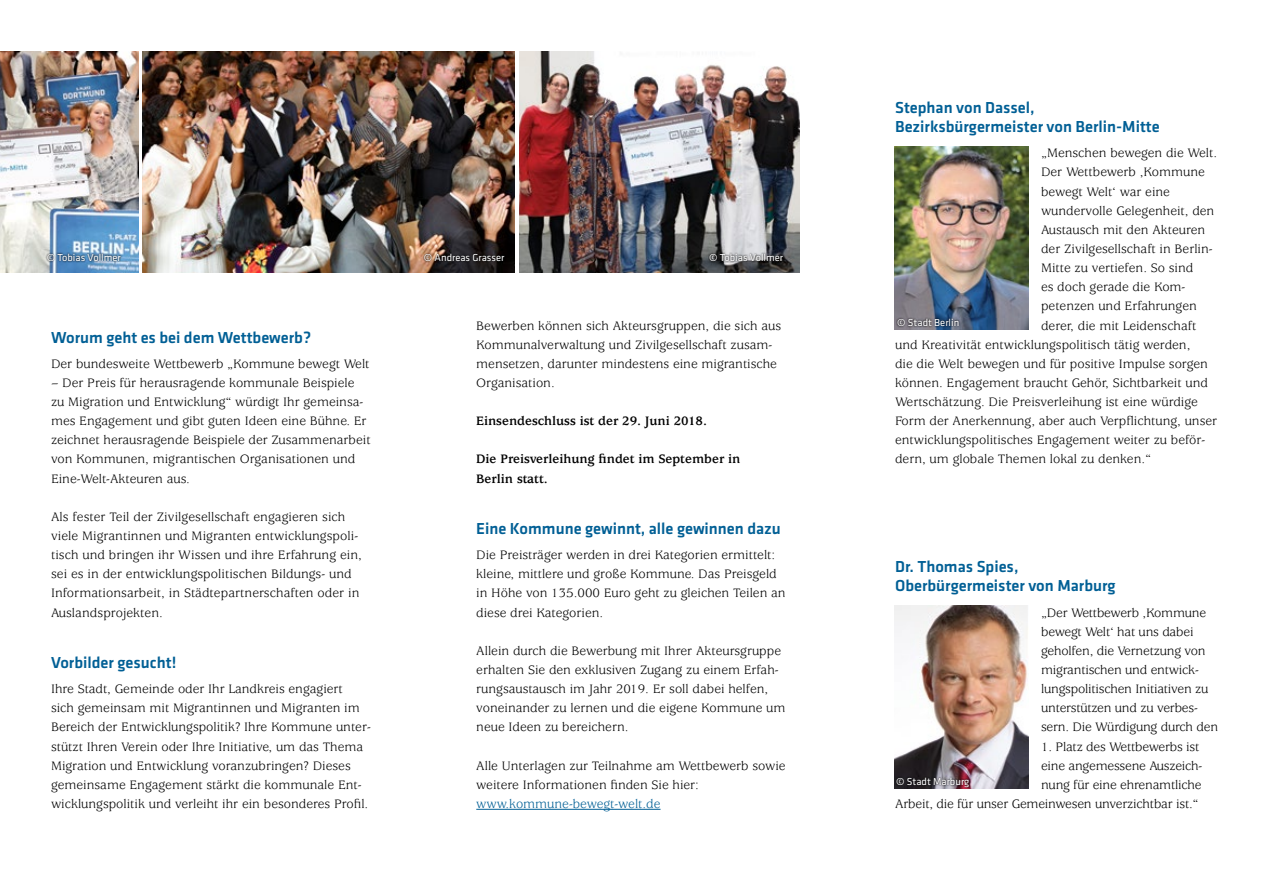
<style>
.page{position:relative;width:1263px;height:893px;background:#fff}
.page>*{position:absolute;margin:0;border:0;box-sizing:border-box;transform-origin:0 0}
.Copyhead{font:500 16.5px/19.2px "Klavika Basic";color:#005f95}
.t1{font:13.5px/19.2px "Usherwood Std";color:#000}
.t2{font:700 13.5px/19.2px "Usherwood Std";color:#000}
.t3{font:13.5px "Usherwood Std";color:#005f95}
.t4{font:10.5px "Klavika Basic";color:#fff}
</style>
<div class="page">
<img style="left:0;top:51px;width:138px;height:221px">
<img style="left:142px;top:51px;width:373px;height:221px">
<img style="left:520px;top:51px;width:279px;height:221px">
<hr style="left:476px;top:809px;width:184px;height:1px;background:#005f95">
<img style="left:895px;top:147px;width:133px;height:183px">
<img style="left:895px;top:606px;width:133px;height:183px">
<svg style="left:423px;top:252px;width:83px;height:11px"></svg>
<svg style="left:708px;top:252px;width:77px;height:11px"></svg>
<svg style="left:896px;top:317px;width:64px;height:11px"></svg>
<svg style="left:895px;top:776px;width:76px;height:13px"></svg>
<svg style="left:46px;top:252px;width:77px;height:11px"></svg>
<p class="t4" style="left:47px;top:251px;width:76px">© Tobias Vollmer</p>
<h2 class="Copyhead" style="left:51px;top:327px;width:262px">Worum geht es bei dem Wettbewerb?</h2>
<p class="t1" style="left:51px;top:354px;width:320px">Der bundesweite Wettbewerb „Kommune bewegt Welt</p>
<p class="t1" style="left:51px;top:374px;width:321px">– Der Preis für herausragende kommunale Beispiele zu Migration und Entwicklung“ würdigt Ihr gemeinsa&shy;mes Engagement und gibt guten Ideen eine Bühne. Er zeichnet herausragende Beispiele der Zusammenarbeit von Kommunen, migrantischen Organisationen und Eine-Welt-Akteuren aus.</p>
<p class="t1" style="left:51px;top:508px;width:312px">Als fester Teil der Zivilgesellschaft engagieren sich viele Migrantinnen und Migranten entwicklungspoli&shy;tisch und bringen ihr Wissen und ihre Erfahrung ein, sei es in der entwicklungspolitischen Bildungs- und Informationsarbeit, in Städtepartnerschaften oder in Auslandsprojekten.</p>
<h2 class="Copyhead" style="left:51px;top:652px;width:127px">Vorbilder gesucht!</h2>
<p class="t1" style="left:51px;top:680px;width:321px">Ihre Stadt, Gemeinde oder Ihr Landkreis engagiert<br>sich gemeinsam mit Migrantinnen und Migranten im Bereich der Entwicklungspolitik? Ihre Kommune unter&shy;stützt Ihren Verein oder Ihre Initiative, um das Thema Migration und Entwicklung voranzubringen? Dieses gemeinsame Engagement stärkt die kommunale Ent&shy;wicklungspolitik und verleiht ihr ein besonderes Profil.</p>
<p class="t4" style="left:424px;top:251px;width:82px">© Andreas Grasser</p>
<p class="t4" style="left:709px;top:251px;width:76px">© Tobias Vollmer</p>
<p class="t1" style="left:476px;top:316px;width:306px">Bewerben können sich Akteursgruppen, die sich aus Kommunalverwaltung und Zivilgesellschaft zusam&shy;mensetzen, darunter mindestens eine migrantische Organisation.</p>
<p class="t2" style="left:476px;top:412px;width:232px">Einsendeschluss ist der 29. Juni 2018.</p>
<p class="t2" style="left:476px;top:450px;width:266px">Die Preisverleihung findet im September in<br>Berlin statt.</p>
<h2 class="Copyhead" style="left:476px;top:519px;width:306px">Eine Kommune gewinnt, alle gewinnen dazu</h2>
<p class="t1" style="left:476px;top:546px;width:311px">Die Preisträger werden in drei Kategorien ermittelt: kleine, mittlere und große Kommune. Das Preisgeld in Höhe von 135.000 Euro geht zu gleichen Teilen an diese drei Kategorien.</p>
<p class="t1" style="left:476px;top:641px;width:311px">Allein durch die Bewerbung mit Ihrer Akteursgruppe erhalten Sie den exklusiven Zugang zu einem Erfah&shy;rungsaustausch im Jahr 2019. Er soll dabei helfen, voneinander zu lernen und die eigene Kommune um neue Ideen zu bereichern.</p>
<p class="t1" style="left:476px;top:756px;width:311px">Alle Unterlagen zur Teilnahme am Wettbewerb sowie weitere Informationen finden Sie hier:</p>
<p class="t3" style="left:476px;top:796px;width:186px">www.kommune-bewegt-welt.de</p>
<h2 class="Copyhead" style="left:895px;top:98px;width:266px">Stephan von Dassel,<br>Bezirksbürgermeister von Berlin-Mitte</h2>
<p class="t1" style="left:1041px;top:144px;width:177px">„Menschen bewegen die Welt.</p>
<p class="t1" style="left:1041px;top:163px;width:165px">Der Wettbewerb ‚Kommune</p>
<p class="t1" style="left:1041px;top:182px;width:130px">bewegt Welt‘ war eine</p>
<p class="t1" style="left:1041px;top:201px;width:175px">wundervolle Gelegenheit, den</p>
<p class="t1" style="left:1041px;top:221px;width:166px">Austausch mit den Akteuren</p>
<p class="t1" style="left:1041px;top:240px;width:173px">der Zivilgesellschaft in Berlin-</p>
<p class="t1" style="left:1041px;top:259px;width:154px">Mitte zu vertiefen. So sind</p>
<p class="t1" style="left:1041px;top:278px;width:146px">es doch gerade die Kom-</p>
<p class="t1" style="left:1041px;top:297px;width:157px">petenzen und Erfahrungen</p>
<p class="t1" style="left:1041px;top:316px;width:157px">derer, die mit Leidenschaft</p>
<p class="t1" style="left:895px;top:335px;width:297px">und Kreativität entwicklungspolitisch tätig werden,</p>
<p class="t1" style="left:895px;top:354px;width:314px">die die Welt bewegen und für positive Impulse sorgen</p>
<p class="t1" style="left:895px;top:374px;width:314px">können. Engagement braucht Gehör, Sichtbarkeit und</p>
<p class="t1" style="left:895px;top:393px;width:304px">Wertschätzung. Die Preisverleihung ist eine würdige</p>
<p class="t1" style="left:895px;top:412px;width:324px">Form der Anerkennung, aber auch Verpflichtung, unser</p>
<p class="t1" style="left:895px;top:431px;width:312px">entwicklungspolitisches Engagement weiter zu beför-</p>
<p class="t1" style="left:895px;top:450px;width:258px">dern, um globale Themen lokal zu denken.“</p>
<p class="t4" style="left:897px;top:315px;width:64px">© Stadt Berlin</p>
<h2 class="Copyhead" style="left:895px;top:557px;width:222px">Dr. Thomas Spies,<br>Oberbürgermeister von Marburg</h2>
<p class="t1" style="left:1041px;top:603px;width:179px">„Der Wettbewerb ‚Kommune bewegt Welt‘ hat uns dabei geholfen, die Vernetzung von migrantischen und entwick&shy;lungspolitischen Initiativen zu unterstützen und zu verbes&shy;sern. Die Würdigung durch den</p>
<p class="t1" style="left:895px;top:737px;width:309px;text-align:right">1. Platz des Wettbewerbs ist<br>eine angemessene Auszeich-<br>nung für eine ehrenamtliche<br>Arbeit, die für unser Gemeinwesen unverzichtbar ist.“</p>
<p class="t4" style="left:896px;top:775px;width:75px">© Stadt Marburg</p>
</div>
